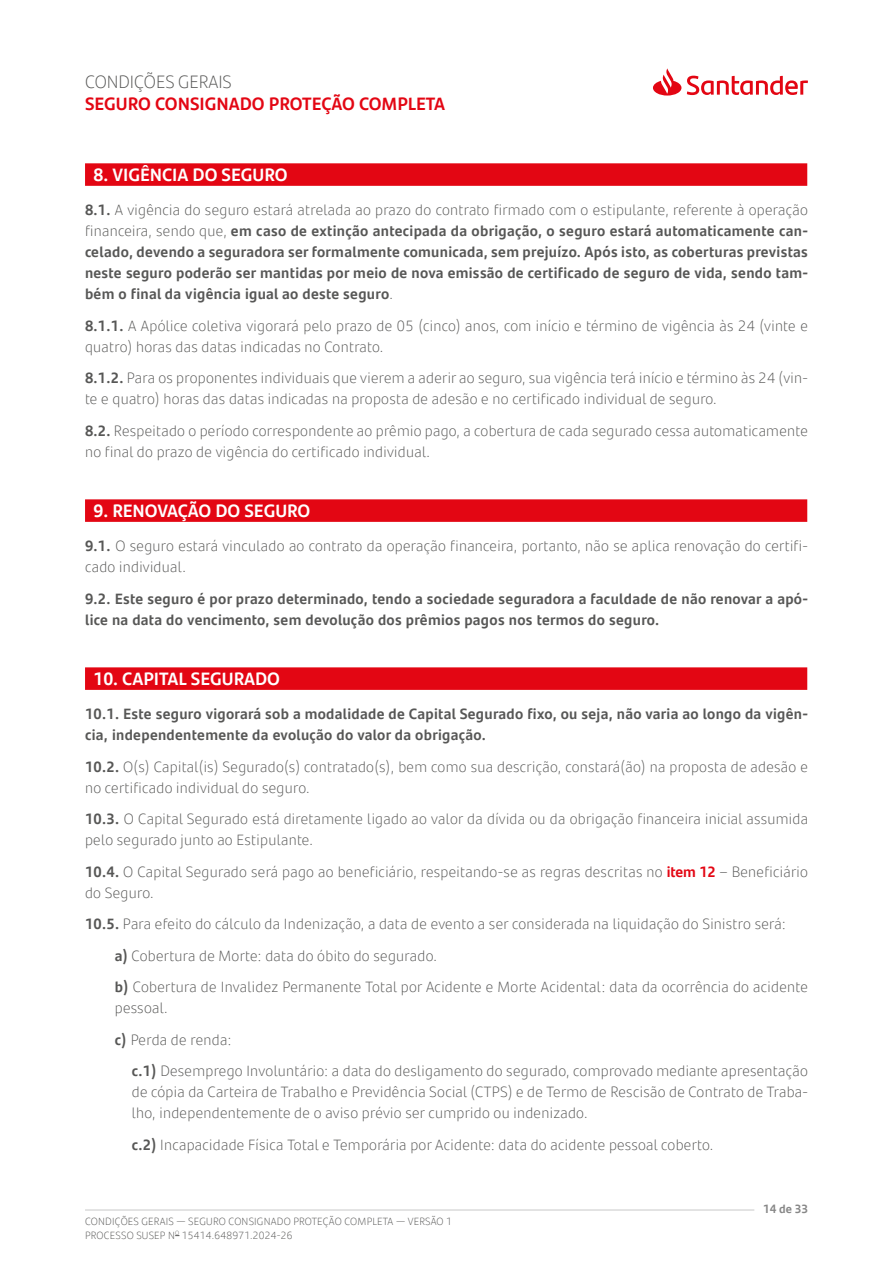
<style>
.page{position:relative;width:893px;height:1263px;background:#fff}
.page>*{position:absolute;margin:0;border:0;box-sizing:border-box;transform-origin:0 0}
.t1{font:700 18px "Santander Text";color:#fff}
.t2{font:700 18px "Santander Text";color:#e30613}
.t3{font:300 18px "Santander Text";color:#575756}
.t4{font:300 15px/21px "Santander Text";letter-spacing:.02em;color:#575756}
.t5{font:700 15px/21px "Santander Text";letter-spacing:.02em;color:#575756}
.t6{font:700 12px "Santander Text";color:#878787}
.t7{font:300 10.5px/13.5px "Santander Text";letter-spacing:.02em;color:#575756}
.s1{font-weight:300}
.s2{font-weight:700}
.s3{font-weight:700;color:#e30613}
</style>
<div class="page">
<hr style="left:85px;top:1209px;width:669px;height:2px;background:#dadada">
<svg style="left:653px;top:68px;width:155px;height:28px"></svg>
<div style="left:85px;top:163px;width:722px;height:23px;background:#e30613"></div>
<div style="left:85px;top:499px;width:722px;height:23px;background:#e30613"></div>
<div style="left:85px;top:667px;width:722px;height:23px;background:#e30613"></div>
<p class="t3" style="left:85px;top:68px;width:148px">CONDIÇÕES GERAIS</p>
<p class="t2" style="left:85px;top:90px;width:362px">SEGURO CONSIGNADO PROTEÇÃO COMPLETA</p>
<p class="t1" style="left:93px;top:160px;width:196px">8. VIGÊNCIA DO SEGURO</p>
<p class="t5" style="left:85px;top:198px;width:724px;text-align:justify">8.1. <span class="s1">A vigência do seguro estará atrelada ao prazo do contrato firmado com o estipulante, referente à operação financeira, sendo que,</span> em caso de extinção antecipada da obrigação, o seguro estará automaticamente can&shy;celado, devendo a seguradora ser formalmente comunicada, sem prejuízo. Após isto, as coberturas previstas neste seguro poderão ser mantidas por meio de nova emissão de certificado de seguro de vida, sendo tam&shy;bém o final da vigência igual ao deste seguro<span class="s1">.</span></p>
<p class="t4" style="left:85px;top:314px;width:724px"><span class="s2">8.1.1.</span> A Apólice coletiva vigorará pelo prazo de 05 (cinco) anos, com início e término de vigência às 24 (vinte e quatro) horas das datas indicadas no Contrato.</p>
<p class="t4" style="left:85px;top:367px;width:724px"><span class="s2">8.1.2.</span> Para os proponentes individuais que vierem a aderir ao seguro, sua vigência terá início e término às 24 (vin&shy;te e quatro) horas das datas indicadas na proposta de adesão e no certificado individual de seguro.</p>
<p class="t4" style="left:85px;top:419px;width:724px"><span class="s2">8.2.</span> Respeitado o período correspondente ao prêmio pago, a cobertura de cada segurado cessa automaticamente no final do prazo de vigência do certificado individual.</p>
<p class="t1" style="left:93px;top:496px;width:218px">9. RENOVAÇÃO DO SEGURO</p>
<p class="t4" style="left:85px;top:535px;width:724px"><span class="s2">9.1.</span> O seguro estará vinculado ao contrato da operação financeira, portanto, não se aplica renovação do certifi&shy;cado individual.</p>
<p class="t5" style="left:85px;top:587px;width:724px">9.2. Este seguro é por prazo determinado, tendo a sociedade seguradora a faculdade de não renovar a apó&shy;lice na data do vencimento, sem devolução dos prêmios pagos nos termos do seguro.</p>
<p class="t1" style="left:93px;top:664px;width:188px">10. CAPITAL SEGURADO</p>
<p class="t5" style="left:85px;top:702px;width:724px">10.1. Este seguro vigorará sob a modalidade de Capital Segurado fixo, ou seja, não varia ao longo da vigên&shy;cia, independentemente da evolução do valor da obrigação.</p>
<p class="t4" style="left:85px;top:755px;width:724px"><span class="s2">10.2.</span> O(s) Capital(is) Segurado(s) contratado(s), bem como sua descrição, constará(ão) na proposta de adesão e no certificado individual do seguro.</p>
<p class="t4" style="left:85px;top:808px;width:724px"><span class="s2">10.3.</span> O Capital Segurado está diretamente ligado ao valor da dívida ou da obrigação financeira inicial assumida pelo segurado junto ao Estipulante.</p>
<p class="t4" style="left:85px;top:860px;width:724px"><span class="s2">10.4.</span> O Capital Segurado será pago ao beneficiário, respeitando-se as regras descritas no <span class="s3">item 12</span> – Beneficiário do Seguro.</p>
<p class="t4" style="left:115px;top:907px;width:695px;line-height:31.5px;text-indent:-30px"><span class="s2">10.5.</span> Para efeito do cálculo da Indenização, a data de evento a ser considerada na liquidação do Sinistro será:<br><span class="s2">a)</span> Cobertura de Morte: data do óbito do segurado.<br><span class="s2">b)</span> Cobertura de Invalidez Permanente Total por Acidente e Morte Acidental: data da ocorrência do acidente</p>
<p class="t4" style="left:115px;top:997px;width:54px">pessoal.</p>
<p class="t4" style="left:115px;top:1028px;width:118px"><span class="s2">c)</span> Perda de renda:</p>
<p class="t4" style="left:132px;top:1060px;width:678px"><span class="s2">c.1)</span> Desemprego Involuntário: a data do desligamento do segurado, comprovado mediante apresentação</p>
<p class="t4" style="left:132px;top:1081px;width:678px">de cópia da Carteira de Trabalho e Previdência Social (CTPS) e de Termo de Rescisão de Contrato de Traba&shy;lho, independentemente de o aviso prévio ser cumprido ou indenizado.</p>
<p class="t4" style="left:132px;top:1133px;width:583px"><span class="s2">c.2)</span> Incapacidade Física Total e Temporária por Acidente: data do acidente pessoal coberto.</p>
<p class="t7" style="left:85px;top:1214px;width:369px">CONDIÇÕES GERAIS — SEGURO CONSIGNADO PROTEÇÃO COMPLETA — VERSÃO 1<br>PROCESSO SUSEP N<sup>O</sup> 15414.648971.2024-26</p>
<p class="t6" style="left:763px;top:1200px;width:46px">14 de 33</p>
</div>
